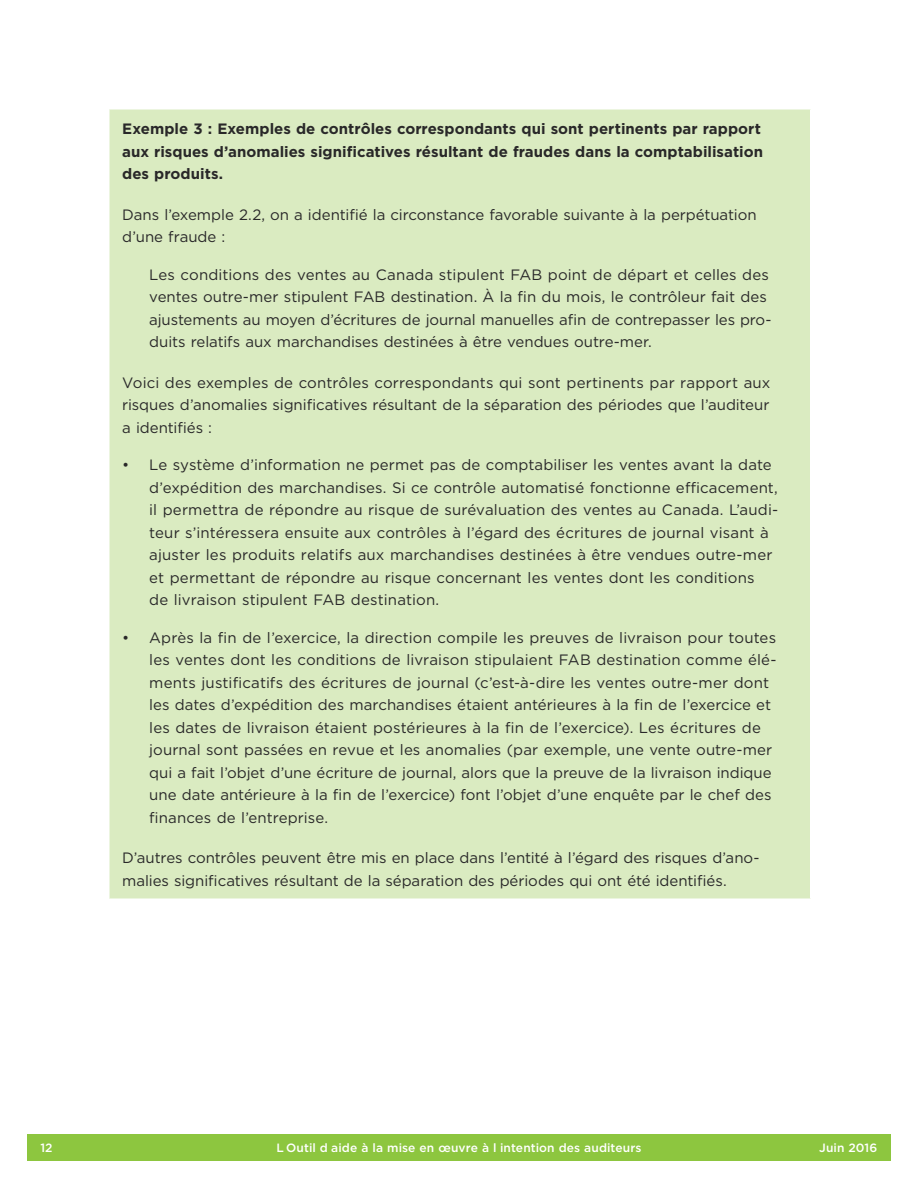
<style>
.page{position:relative;width:918px;height:1188px;background:#fff}
.page>*{position:absolute;margin:0;border:0;box-sizing:border-box;transform-origin:0 0}
.t1{font:15px/22.5px "Gotham";color:#292829}
.t2{font:700 15px/22.5px "Gotham";color:#292829}
.t3{font:500 12px "Gotham";letter-spacing:.005em;color:#fff}
</style>
<div class="page">
<div style="left:109px;top:109px;width:702px;height:790px;background:#daebc1"></div>
<hr style="left:108px;top:898px;width:704px;height:2px;background:#fff">
<hr style="left:810px;top:109px;width:2px;height:789px;background:#fff">
<hr style="left:108px;top:109px;width:2px;height:789px;background:#fff">
<hr style="left:108px;top:108px;width:704px;height:2px;background:#fff">
<div style="left:27px;top:1134px;width:864px;height:27px;background:#8dc63f"></div>
<p class="t2" style="left:122px;top:118px;width:642px">Exemple 3 : Exemples de contrôles correspondants qui sont pertinents par rapport aux risques d’anomalies signifcatives résultant de fraudes dans la comptabilisation des produits.</p>
<p class="t1" style="left:122px;top:203px;width:636px">Dans l’exemple 2.2, on a identifé la circonstance favorable suivante à la perpétuation d’une fraude :</p>
<p class="t1" style="left:149px;top:263px;width:624px">Les conditions des ventes au Canada stipulent FAB point de départ et celles des ventes outre-mer stipulent FAB destination. À la fn du mois, le contrôleur fait des ajustements au moyen d’écritures de journal manuelles afn de contrepasser les pro&shy;duits relatifs aux marchandises destinées à être vendues outre-mer.</p>
<p class="t1" style="left:122px;top:371px;width:650px;text-align:justify">Voici des exemples de contrôles correspondants qui sont pertinents par rapport aux risques d’anomalies signifcatives résultant de la séparation des périodes que l’auditeur a identifés :</p>
<p class="t1" style="left:149px;top:453px;width:631px;text-indent:-27px">• Le système d’information ne permet pas de comptabiliser les ventes avant la date d’expédition des marchandises. Si ce contrôle automatisé fonctionne efcacement, il permettra de répondre au risque de surévaluation des ventes au Canada. L’audi&shy;teur s’intéressera ensuite aux contrôles à l’égard des écritures de journal visant à ajuster les produits relatifs aux marchandises destinées à être vendues outre-mer et permettant de répondre au risque concernant les ventes dont les conditions<br>de livraison stipulent FAB destination.</p>
<p class="t1" style="left:149px;top:626px;width:629px;text-indent:-27px">• Après la fn de l’exercice, la direction compile les preuves de livraison pour toutes les ventes dont les conditions de livraison stipulaient FAB destination comme élé&shy;ments justifcatifs des écritures de journal (c’est-à-dire les ventes outre-mer dont les dates d’expédition des marchandises étaient antérieures à la fn de l’exercice et les dates de livraison étaient postérieures à la fn de l’exercice). Les écritures de journal sont passées en revue et les anomalies (par exemple, une vente outre-mer qui a fait l’objet d’une écriture de journal, alors que la preuve de la livraison indique une date antérieure à la fn de l’exercice) font l’objet d’une enquête par le chef des fnances de l’entreprise.</p>
<p class="t1" style="left:122px;top:846px;width:639px">D’autres contrôles peuvent être mis en place dans l’entité à l’égard des risques d’ano&shy;malies signifcatives résultant de la séparation des périodes qui ont été identifés.</p>
<p class="t3" style="left:40px;top:1140px;width:14px">12</p>
<p class="t3" style="left:277px;top:1140px;width:366px">L Outil d aide à la mise en œuvre à l intention des auditeurs</p>
<p class="t3" style="left:819px;top:1140px;width:60px">Juin 2016</p>
</div>
